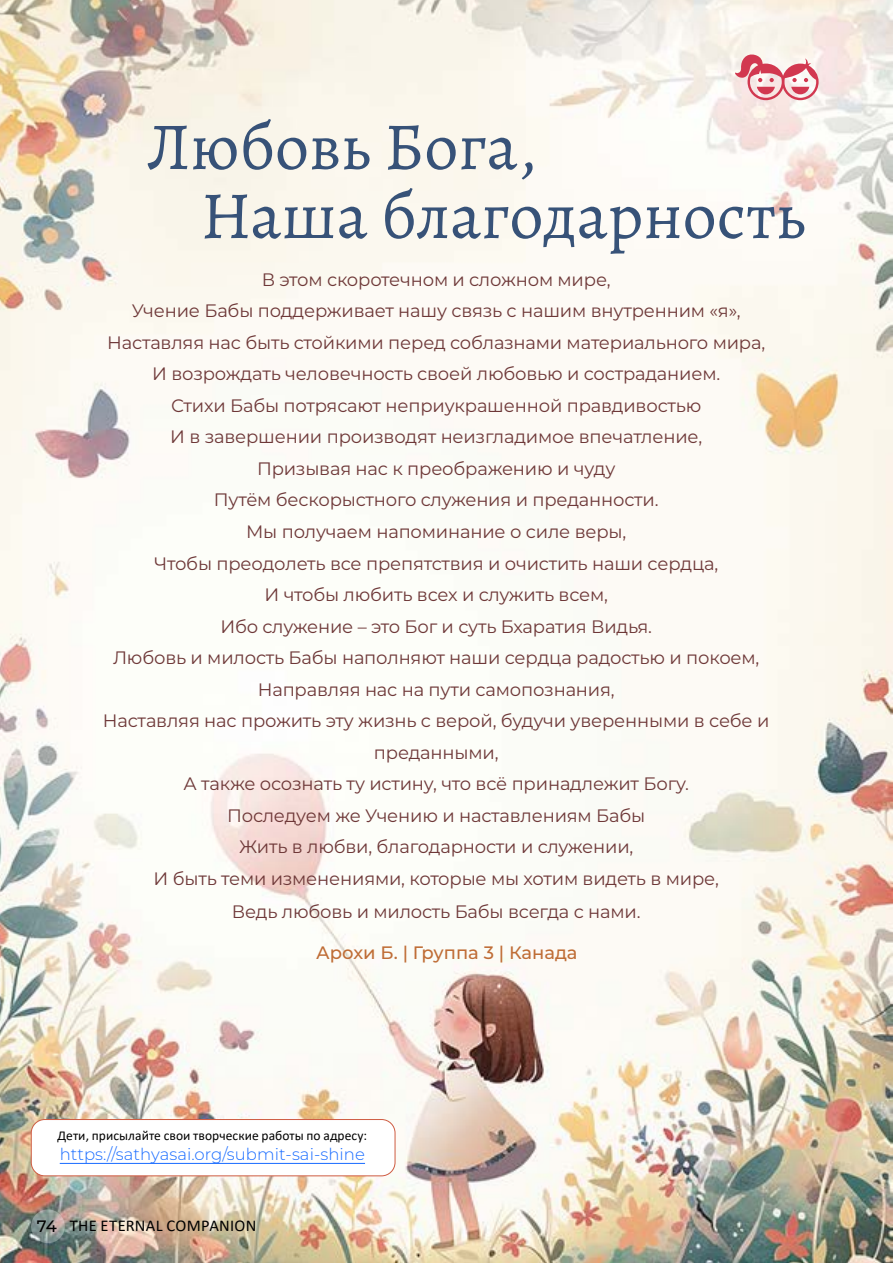
<style>
.page{position:relative;width:893px;height:1263px;background:#fff}
.page>*{position:absolute;margin:0;border:0;box-sizing:border-box;transform-origin:0 0}
.t1{font:67.5px/69px "Alegreya";color:#375278}
.t2{font:18px/31.5px "Montserrat";letter-spacing:-.01em;color:#6e3838;text-align:center}
.t3{font:500 18px "Montserrat";color:#bf6d36}
.t4{font:300 16.5px "Montserrat";letter-spacing:.005em;color:#176bff}
.t5{font:16.5px "Calibri";letter-spacing:.02em;color:#000}
.t6{font:13.5px "Calibri";letter-spacing:.005em;color:#000}
.s1{font-family:"Montserrat";font-weight:500}
</style>
<div class="page">
<img style="left:0;top:0;width:893px;height:1263px">
<svg style="left:735px;top:53px;width:84px;height:47px"></svg>
<div style="left:31px;top:1119px;width:364px;height:57px;background:#fff;border-radius:13px"></div>
<hr style="left:60px;top:1163px;width:305px;height:1px;background:#176bff">
<div style="left:31px;top:1119px;width:364px;height:57px;border:1px solid #cf5c42;border-radius:13px"></div>
<svg style="left:31px;top:1209px;width:34px;height:34px"></svg>
<h1 class="t1" style="left:201px;top:112px;width:606px;text-indent:-54px">Любовь Бога,<br>Наша благодарность</h1>
<p class="t2" style="left:103px;top:263px;width:668px">В этом скоротечном и сложном мире,<br>Учение Бабы поддерживает нашу связь с нашим внутренним «я», Наставляя нас быть стойкими перед соблазнами материального мира, И возрождать человечность своей любовью и состраданием.<br>Стихи Бабы потрясают неприукрашенной правдивостью<br>И в завершении производят неизгладимое впечатление,<br>Призывая нас к преображению и чуду<br>Путём бескорыстного служения и преданности.<br>Мы получаем напоминание о силе веры,<br>Чтобы преодолеть все препятствия и очистить наши сердца,<br>И чтобы любить всех и служить всем,<br>Ибо служение – это Бог и суть Бхаратия Видья.<br>Любовь и милость Бабы наполняют наши сердца радостью и покоем, Направляя нас на пути самопознания,<br>Наставляя нас прожить эту жизнь с верой, будучи уверенными в себе и преданными,<br>А также осознать ту истину, что всё принадлежит Богу.<br>Последуем же Учению и наставлениям Бабы<br>Жить в любви, благодарности и служении,<br>И быть теми изменениями, которые мы хотим видеть в мире,<br>Ведь любовь и милость Бабы всегда с нами.</p>
<p class="t3" style="left:316px;top:939px;width:263px">Арохи Б. | Группа 3 | Канада</p>
<p class="t6" style="left:58px;top:1126px;width:311px">Дети, присылайте свои творческие работы по адресу:</p>
<p class="t4" style="left:60px;top:1143px;width:307px">https://sathyasai.org/submit-sai-shine</p>
<p class="t5" style="left:37px;top:1214px;width:221px"><span class="s1">74</span> THE ETERNAL COMPANION</p>
</div>
